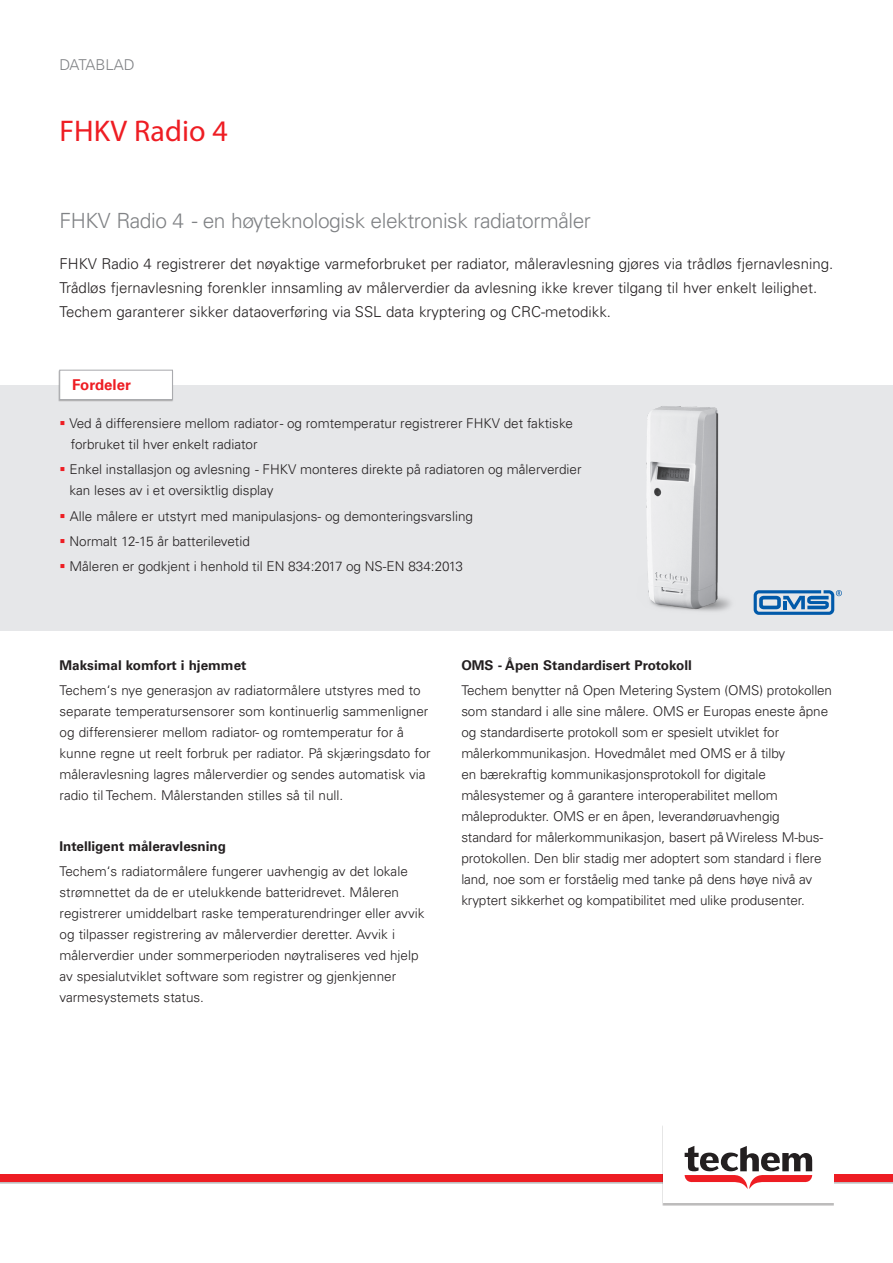
<style>
.page{position:relative;width:893px;height:1263px;background:#fff}
.page>*{position:absolute;margin:0;border:0;box-sizing:border-box;transform-origin:0 0}
.t1{font:30px "Myriad Pro";color:#ee1d23}
.t2{font:300 21px "Univers LT Pro 45";letter-spacing:-.02em;color:#808285}
.t3{font:300 15px/24px "Univers LT Pro 45";color:#231f20}
.t4{font:300 15px "Univers LT Pro 45";color:#808285}
.t5{font:700 15px "Univers LT Pro 65";color:#ee1d23}
.t6{font:300 13.5px/21px "Univers LT Pro 45";color:#231f20}
.t7{font:700 13.5px "Univers LT Pro 65";color:#231f20}
.s1{color:#ee1d23}
</style>
<div class="page">
<div style="left:0;top:1175px;width:893px;height:9px;background:#bfbdbe"></div>
<div style="left:0;top:1175px;width:893px;height:7px;background:#ee1d23"></div>
<div style="left:662px;top:1125px;width:172px;height:80px;background:#bdbcbc"></div>
<div style="left:663px;top:1124px;width:170px;height:79px;background:#fff"></div>
<svg style="left:685px;top:1146px;width:127px;height:43px"></svg>
<div style="left:0;top:385px;width:893px;height:246px;background:#e6e7e9"></div>
<div style="left:59px;top:370px;width:115px;height:32px;background:#b2b2b3"></div>
<div style="left:60px;top:370px;width:113px;height:30px;background:#fff;border:1px solid #a8a9ad"></div>
<img style="left:646px;top:406px;width:85px;height:205px">
<svg style="left:754px;top:590px;width:88px;height:25px"></svg>
<p class="t4" style="left:60px;top:55px;width:77px">DATABLAD</p>
<p class="t1" style="left:60px;top:112px;width:170px">FHKV Radio 4</p>
<p class="t2" style="left:60px;top:207px;width:533px">FHKV Radio 4 - en høyteknologisk elektronisk radiatormåler</p>
<p class="t3" style="left:60px;top:251px;width:775px">FHKV Radio 4 registrerer det nøyaktige varmeforbruket per radiator, måleravlesning gjøres via trådløs fjernavlesning.<br>Trådløs fjernavlesning forenkler innsamling av målerverdier da avlesning ikke krever tilgang til hver enkelt leilighet.<br>Techem garanterer sikker dataoverføring via SSL data kryptering og CRC-metodikk.</p>
<p class="t5" style="left:72px;top:374px;width:60px">Fordeler</p>
<p class="t6" style="left:71px;top:412px;width:504px;text-indent:-11px"><span class="s1">▪</span> Ved å differensiere mellom radiator - og romtemperatur registrerer FHKV det faktiske forbruket til hver enkelt radiator</p>
<p class="t6" style="left:69px;top:459px;width:514px;text-indent:-10px"><span class="s1">▪</span> Enkel installasjon og avlesning - FHKV monteres direkte på radiatoren og målerverdier kan leses av i et oversiktlig display</p>
<p class="t6" style="left:60px;top:505px;width:415px"><span class="s1">▪</span> Alle målere er utstyrt med manipulasjons- og demonteringsvarsling</p>
<p class="t6" style="left:60px;top:530px;width:192px"><span class="s1">▪</span> Normalt 12-15 år batterilevetid</p>
<p class="t6" style="left:60px;top:555px;width:405px"><span class="s1">▪</span> Måleren er godkjent i henhold til EN 834:2017 og NS-EN 834:2013</p>
<p class="t7" style="left:60px;top:656px;width:188px">Maksimal komfort i hjemmet</p>
<p class="t6" style="left:60px;top:680px;width:373px">Techem‘s nye generasjon av radiatormålere utstyres med to separate temperatursensorer som kontinuerlig sammenligner og differensierer mellom radiator- og romtemperatur for å kunne regne ut reelt forbruk per radiator. På skjæringsdato for måleravlesning lagres målerverdier og sendes automatisk via radio til Techem. Målerstanden stilles så til null.</p>
<p class="t7" style="left:60px;top:836px;width:168px">Intelligent måleravlesning</p>
<p class="t6" style="left:60px;top:860px;width:367px">Techem‘s radiatormålere fungerer uavhengig av det lokale strømnettet da de er utelukkende batteridrevet. Måleren registrerer umiddelbart raske temperaturendringer eller avvik og tilpasser registrering av målerverdier deretter. Avvik i målerverdier under sommerperioden nøytraliseres ved hjelp av spesialutviklet software som registrer og gjenkjenner varmesystemets status.</p>
<p class="t7" style="left:461px;top:656px;width:232px">OMS - Åpen Standardisert Protokoll</p>
<p class="t6" style="left:461px;top:680px;width:372px">Techem benytter nå Open Metering System (OMS) protokollen som standard i alle sine målere. OMS er Europas eneste åpne og standardiserte protokoll som er spesielt utviklet for målerkommunikasjon. Hovedmålet med OMS er å tilby<br>en bærekraftig kommunikasjonsprotokoll for digitale målesystemer og å garantere interoperabilitet mellom måleprodukter. OMS er en åpen, leverandøruavhengig standard for målerkommunikasjon, basert på Wireless M-bus&shy;protokollen. Den blir stadig mer adoptert som standard i flere land, noe som er forståelig med tanke på dens høye nivå av kryptert sikkerhet og kompatibilitet med ulike produsenter.</p>
</div>
